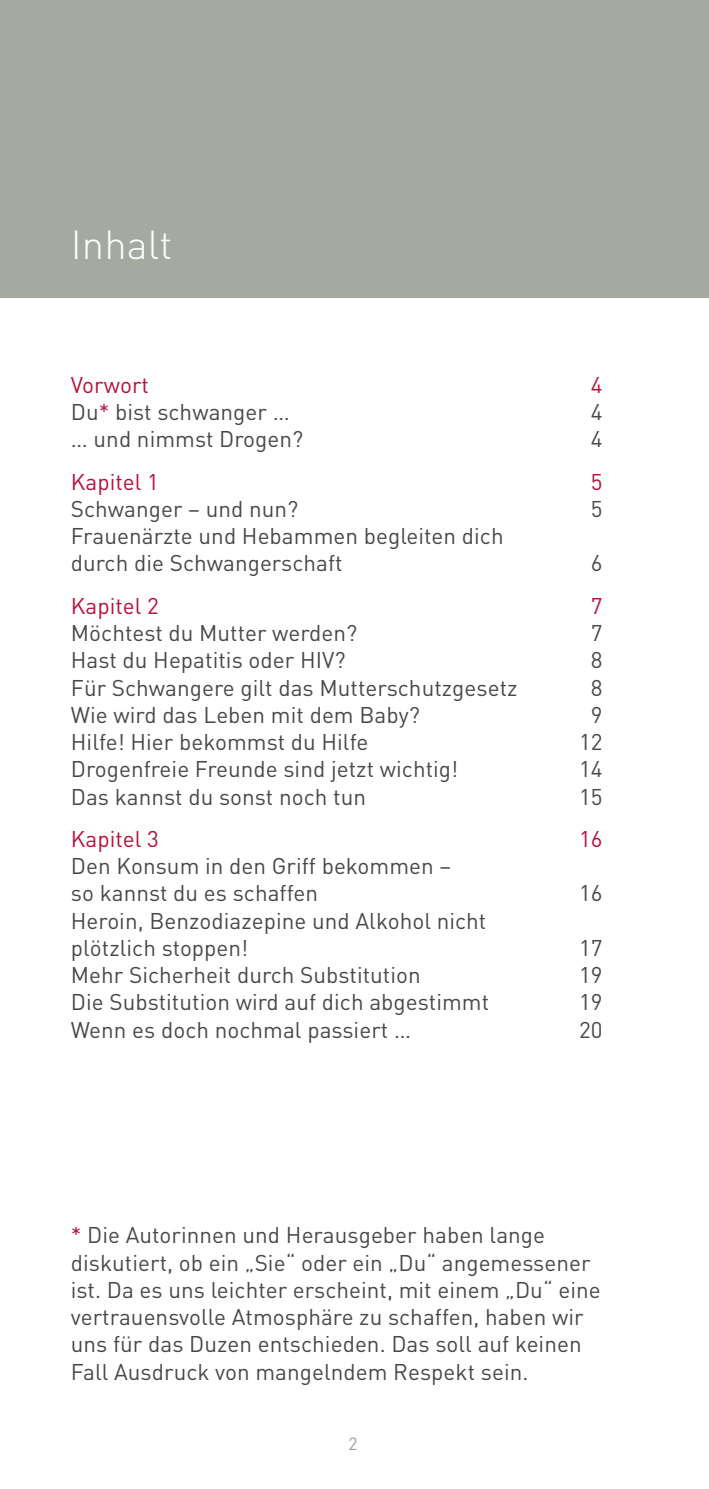
<style>
.page{position:relative;width:709px;height:1489px;background:#fff}
.page>*{position:absolute;margin:0;border:0;box-sizing:border-box;transform-origin:0 0}
.t1{font:300 40px "FFDIN";color:#fff}
.t2{font:22.5px/27.2px "FFDIN";color:#494948}
.t3{font:22.5px "FFDIN";color:#b6123e}
.t4{font:17.5px "FFDIN";color:#9c9d9d}
.s1{color:#b6123e}
</style>
<div class="page">
<div style="left:0;top:0;width:709px;height:298px;background:#a4aaa0"></div>
<h1 class="t1" style="left:71px;top:220px;width:103px">Inhalt</h1>
<p class="t3" style="left:71px;top:371px;width:80px">Vorwort</p>
<p class="t3" style="left:591px;top:371px;width:13px">4</p>
<p class="t2" style="left:71px;top:398px;width:220px">Du<span class="s1">*</span> bist schwanger …</p>
<p class="t2" style="left:591px;top:398px;width:13px">4</p>
<p class="t2" style="left:71px;top:425px;width:234px">… und nimmst Drogen?</p>
<p class="t2" style="left:591px;top:425px;width:13px">4</p>
<p class="t3" style="left:71px;top:467px;width:90px">Kapitel 1</p>
<p class="t3" style="left:591px;top:467px;width:13px">5</p>
<p class="t2" style="left:71px;top:495px;width:229px">Schwanger – und nun?</p>
<p class="t2" style="left:591px;top:495px;width:13px">5</p>
<p class="t2" style="left:71px;top:522px;width:434px">Frauenärzte und Hebammen begleiten dich durch die Schwangerschaft</p>
<p class="t2" style="left:591px;top:549px;width:13px">6</p>
<p class="t3" style="left:71px;top:591px;width:90px">Kapitel 2</p>
<p class="t3" style="left:591px;top:591px;width:13px">7</p>
<p class="t2" style="left:71px;top:619px;width:288px">Möchtest du Mutter werden?</p>
<p class="t2" style="left:591px;top:619px;width:13px">7</p>
<p class="t2" style="left:71px;top:646px;width:276px">Hast du Hepatitis oder HIV?</p>
<p class="t2" style="left:591px;top:646px;width:13px">8</p>
<p class="t2" style="left:71px;top:673px;width:448px">Für Schwangere gilt das Mutterschutzgesetz</p>
<p class="t2" style="left:591px;top:673px;width:13px">8</p>
<p class="t2" style="left:71px;top:700px;width:350px">Wie wird das Leben mit dem Baby?</p>
<p class="t2" style="left:591px;top:700px;width:13px">9</p>
<p class="t2" style="left:71px;top:728px;width:299px">Hilfe! Hier bekommst du Hilfe</p>
<p class="t2" style="left:579px;top:728px;width:25px">12</p>
<p class="t2" style="left:71px;top:755px;width:389px">Drogenfreie Freunde sind jetzt wichtig!</p>
<p class="t2" style="left:579px;top:755px;width:25px">14</p>
<p class="t2" style="left:71px;top:782px;width:296px">Das kannst du sonst noch tun</p>
<p class="t2" style="left:579px;top:782px;width:25px">15</p>
<p class="t3" style="left:71px;top:824px;width:90px">Kapitel 3</p>
<p class="t3" style="left:579px;top:824px;width:25px">16</p>
<p class="t2" style="left:71px;top:852px;width:382px">Den Konsum in den Griff bekommen – so kannst du es schaffen</p>
<p class="t2" style="left:579px;top:879px;width:25px">16</p>
<p class="t2" style="left:71px;top:906px;width:417px">Heroin, Benzodiazepine und Alkohol nicht plötzlich stoppen!</p>
<p class="t2" style="left:579px;top:933px;width:25px">17</p>
<p class="t2" style="left:71px;top:961px;width:351px">Mehr Sicherheit durch Substitution</p>
<p class="t2" style="left:579px;top:961px;width:25px">19</p>
<p class="t2" style="left:71px;top:988px;width:420px">Die Substitution wird auf dich abgestimmt</p>
<p class="t2" style="left:579px;top:988px;width:25px">19</p>
<p class="t2" style="left:71px;top:1015px;width:342px">Wenn es doch nochmal passiert …</p>
<p class="t2" style="left:579px;top:1015px;width:25px">20</p>
<p class="t2" style="left:71px;top:1221px;width:531px"><span class="s1">*</span> Die Autorinnen und Herausgeber haben lange diskutiert, ob ein „Sie“ oder ein „Du“ angemessener ist. Da es uns leichter erscheint, mit einem „Du“ eine vertrauensvolle Atmosphäre zu schaffen, haben wir uns für das Duzen entschieden. Das soll auf keinen Fall Ausdruck von mangelndem Respekt sein.</p>
<p class="t4" style="left:348px;top:1432px;width:11px">2</p>
</div>
